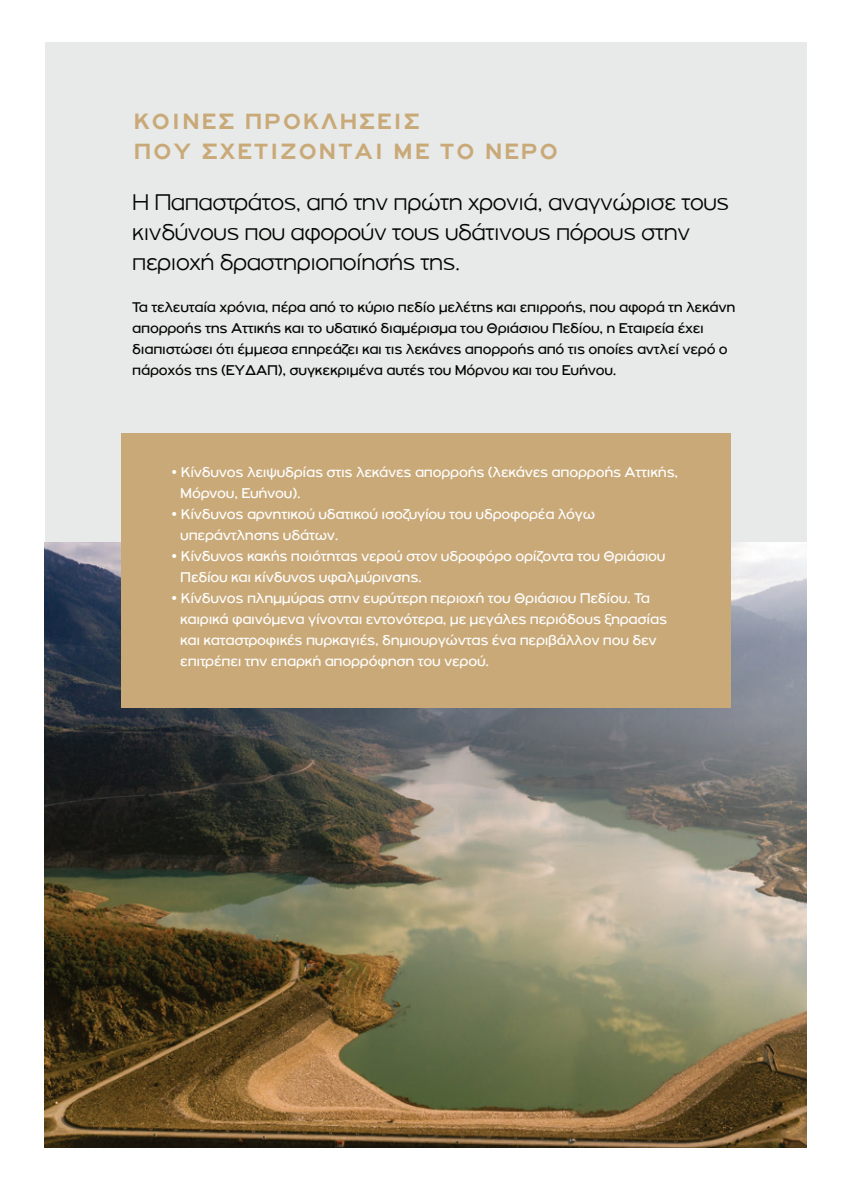
<style>
.page{position:relative;width:851px;height:1191px;background:#fff}
.page>*{position:absolute;margin:0;border:0;box-sizing:border-box;transform-origin:0 0}
.t1{font:300 24px/30px "PF Highway Gothic Extended";letter-spacing:-.015em;color:#040503}
.t2{font:700 23.4px/30px "PF Highway Gothic Extended";letter-spacing:.1em;color:#c9a978}
.t3{font:15px/21px "PF Highway Gothic Extended";letter-spacing:-.015em;color:#fff}
.t4{font:15px/21px "PF Highway Gothic Extended";letter-spacing:-.015em;color:#040503}
</style>
<div class="page">
<div style="left:45px;top:42px;width:760px;height:1105px;background:#e8eae9"></div>
<img style="left:45px;top:542px;width:760px;height:605px">
<div style="left:121px;top:433px;width:609px;height:274px;background:#c9a978"></div>
<h2 class="t2" style="left:134px;top:106px;width:425px">ΚΟΙΝΕΣ ΠΡΟΚΛΗΣΕΙΣ<br>ΠΟΥ ΣΧΕΤΙΖΟΝΤΑΙ ΜΕ ΤΟ ΝΕΡΟ</h2>
<h1 class="t1" style="left:132px;top:187px;width:598px">Η Παπαστράτος, από την πρώτη χρονιά, αναγνώρισε τους κινδύνους που αφορούν τους υδάτινους πόρους στην περιοχή δραστηριοποίησής της.</h1>
<p class="t4" style="left:132px;top:297px;width:604px">Τα τελευταία χρόνια, πέρα από το κύριο πεδίο µελέτης και επιρροής, που αφορά τη λεκάνη απορροής της Αττικής και το υδατικό διαµέρισµα του Θριάσιου Πεδίου, η Εταιρεία έχει διαπιστώσει ότι έµµεσα επηρεάζει και τις λεκάνες απορροής από τις οποίες αντλεί νερό ο πάροχός της (ΕΥΔΑΠ), συγκεκριµένα αυτές του Μόρνου και του Ευήνου.</p>
<p class="t3" style="left:180px;top:462px;width:499px;text-indent:-9px">• Κίνδυνος λειψυδρίας στις λεκάνες απορροής (λεκάνες απορροής Αττικής,<br>Μόρνου, Ευήνου).</p>
<p class="t3" style="left:180px;top:504px;width:416px;text-indent:-9px">• Κίνδυνος αρνητικού υδατικού ισοζυγίου του υδροφορέα λόγω υπεράντλησης υδάτων.</p>
<p class="t3" style="left:180px;top:546px;width:486px;text-indent:-9px">• Κίνδυνος κακής ποιότητας νερού στον υδροφόρο ορίζοντα του Θριάσιου<br>Πεδίου και κίνδυνος υφαλµύρινσης.</p>
<p class="t3" style="left:180px;top:588px;width:488px;text-indent:-9px">• Κίνδυνος πληµµύρας στην ευρύτερη περιοχή του Θριάσιου Πεδίου. Τα καιρικά φαινόµενα γίνονται εντονότερα, µε µεγάλες περιόδους ξηρασίας και καταστροφικές πυρκαγιές, δηµιουργώντας ένα περιβάλλον που δεν επιτρέπει την επαρκή απορρόφηση του νερού.</p>
</div>
